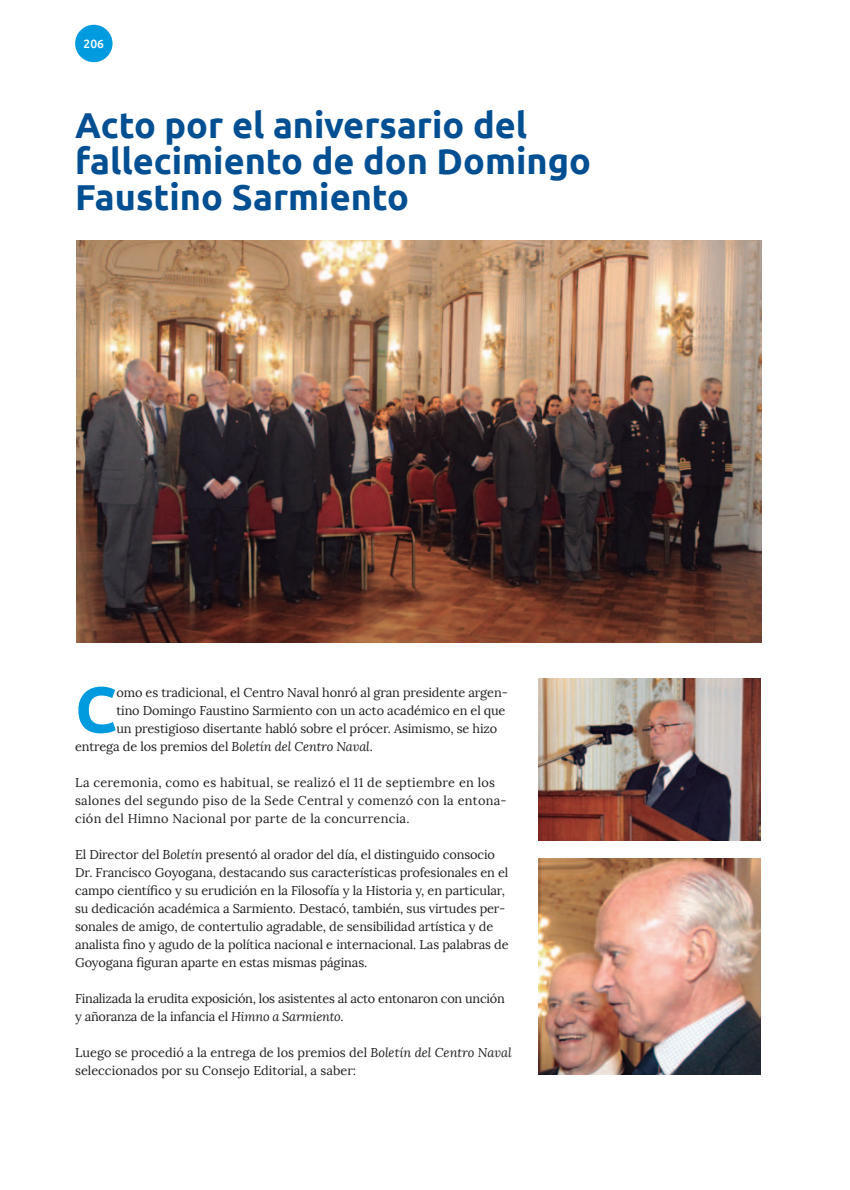
<style>
.page{position:relative;width:850px;height:1190px;background:#fff}
.page>*{position:absolute;margin:0;border:0;box-sizing:border-box;transform-origin:0 0}
.t1{font:700 64.65px "Ubuntu";color:#009bde}
.TÍTULO{font:700 36px/36px "Ubuntu";color:#004f92}
.t2{font:12.75px/18px "Lora";letter-spacing:-.01em;color:#231f20}
.t3{font:12.75px/18px "Lora";letter-spacing:.02em;color:#231f20}
.t4{font:500 12px "Ubuntu";color:#fff}
.s1{font-style:italic}
</style>
<div class="page">
<div style="left:75px;top:25px;width:37px;height:37px;background:#009bde;border-radius:50%"></div>
<img style="left:76px;top:240px;width:685px;height:402px">
<img style="left:538px;top:678px;width:222px;height:162px">
<img style="left:538px;top:858px;width:222px;height:216px">
<p class="t4" style="left:84px;top:37px;width:22px">206</p>
<p class="TÍTULO" style="left:75px;top:107px;width:517px">Acto por el aniversario del fallecimiento de don Domingo<br>Faustino Sarmiento</p>
<p class="t1" style="left:75px;top:670px;width:43px">C</p>
<p class="t2" style="left:116px;top:683px;width:393px">omo es tradicional, el Centro Naval honró al gran presidente argen-</p>
<p class="t2" style="left:116px;top:701px;width:390px">tino Domingo Faustino Sarmiento con un acto académico en el que</p>
<p class="t2" style="left:116px;top:719px;width:382px">un prestigioso disertante habló sobre el prócer. Asimismo, se hizo</p>
<p class="t2" style="left:75px;top:737px;width:299px">entrega de los premios del <span class="s1">Boletín del Centro Naval</span>.</p>
<p class="t3" style="left:75px;top:773px;width:433px">La ceremonia, como es habitual, se realizó el 11 de septiembre en los salones del segundo piso de la Sede Central y comenzó con la entona&shy;ción del Himno Nacional por parte de la concurrencia.</p>
<p class="t2" style="left:75px;top:845px;width:435px">El Director del <span class="s1">Boletín</span> presentó al orador del día, el distinguido consocio Dr. Francisco Goyogana, destacando sus características profesionales en el campo científico y su erudición en la Filosofía y la Historia y, en particular, su dedicación académica a Sarmiento. Destacó, también, sus virtudes per&shy;sonales de amigo, de contertulio agradable, de sensibilidad artística y de analista fino y agudo de la política nacional e internacional. Las palabras de Goyogana figuran aparte en estas mismas páginas.</p>
<p class="t2" style="left:75px;top:989px;width:431px">Finalizada la erudita exposición, los asistentes al acto entonaron con unción y añoranza de la infancia el <span class="s1">Himno a Sarmiento</span>.</p>
<p class="t2" style="left:75px;top:1043px;width:438px">Luego se procedió a la entrega de los premios del <span class="s1">Boletín del Centro Naval </span>seleccionados por su Consejo Editorial, a saber:</p>
</div>
